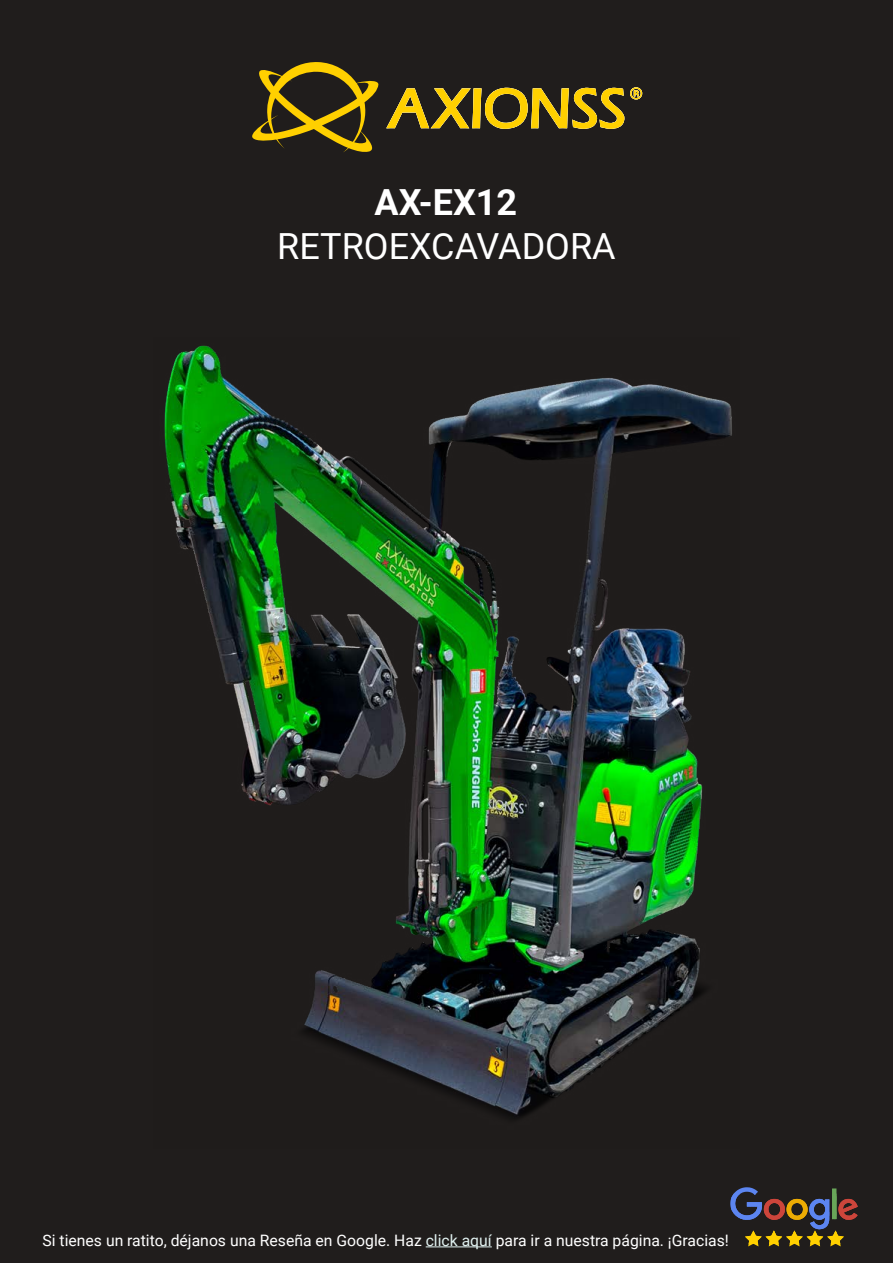
<style>
.page{position:relative;width:893px;height:1263px;background:#201d1c}
.page>*{position:absolute;margin:0;border:0;box-sizing:border-box;transform-origin:0 0}
.cuerpo{font:36px "Roboto";color:#fff}
.t1{font:700 36px "Roboto";color:#fff}
.t2{font:15.75px "Roboto";color:#fff}
.s1{color:#e2f2f1}
</style>
<div class="page">
<hr style="left:426px;top:1246px;width:66px;height:1px;background:#e2f2f1">
<svg style="left:730px;top:1187px;width:128px;height:59px"></svg>
<svg style="left:252px;top:62px;width:127px;height:90px"></svg>
<svg style="left:386px;top:88px;width:238px;height:41px"></svg>
<svg style="left:630px;top:87px;width:12px;height:12px"></svg>
<img style="left:164px;top:345px;width:568px;height:774px">
<h1 class="t1" style="left:374px;top:177px;width:144px">AX-EX12</h1>
<p class="cuerpo" style="left:277px;top:221px;width:340px">RETROEXCAVADORA</p>
<p class="t2" style="left:43px;top:1229px;width:688px">Si tienes un ratito, déjanos una Reseña en Google. Haz <span class="s1">click aquí</span> para ir a nuestra página. ¡Gracias!</p>
</div>
